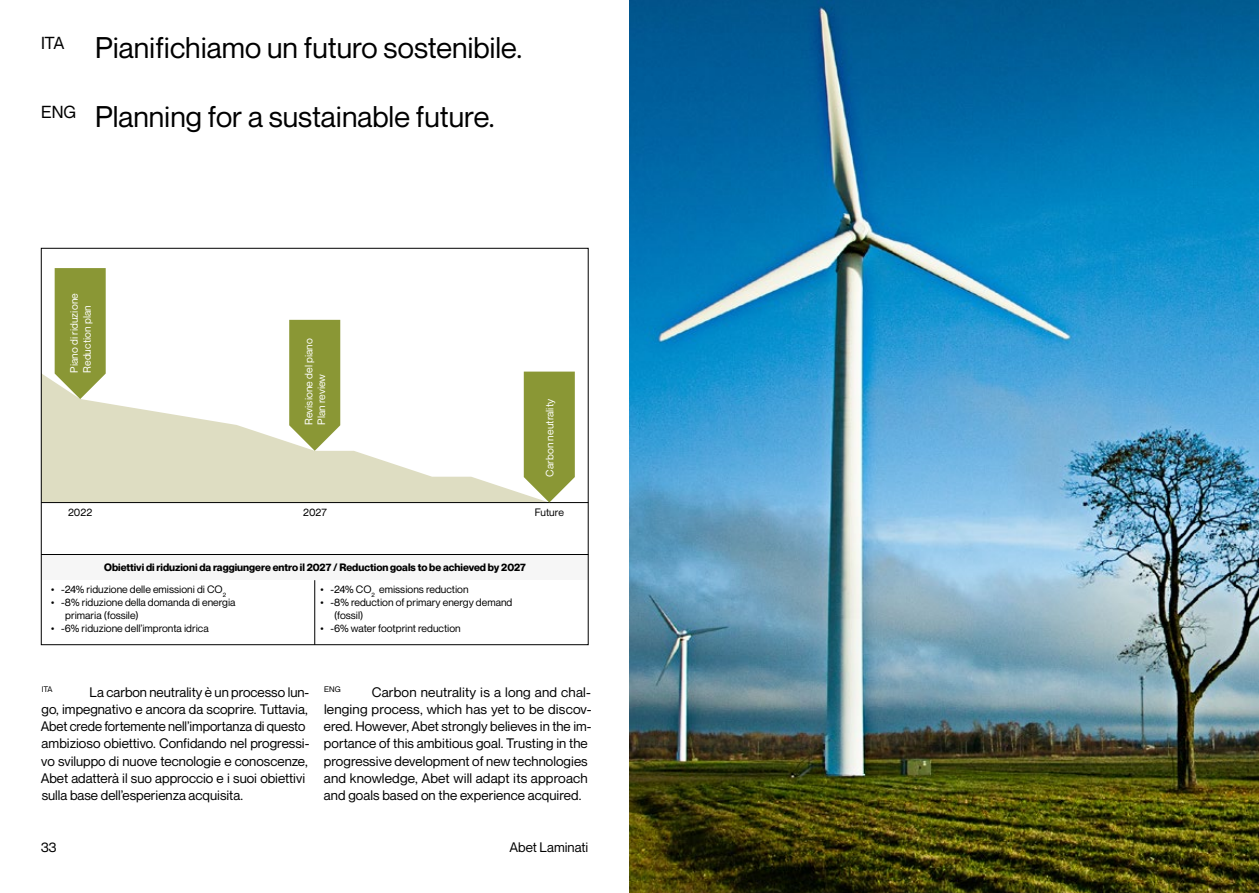
<style>
.page{position:relative;width:1259px;height:893px;background:#fff}
.page>*{position:absolute;margin:0;border:0;box-sizing:border-box;transform-origin:0 0}
.t1{font:29.25px "Neue Montreal";color:#000}
.t2{font:13.5px/17.2px "Neue Montreal";color:#000}
.t3{font:10.5px/12.9px "Neue Montreal";color:#000}
.t4{font:700 10.5px "Neue Montreal";color:#000}
.t5{font:10.5px/12.9px "Neue Montreal";letter-spacing:.005em;color:#fff}
.t6{font:7.8px "Neue Montreal";letter-spacing:-.015em;color:#000}
</style>
<div class="page">
<img style="left:629px;top:0;width:630px;height:893px">
<div style="left:41px;top:554px;width:547px;height:26px;background:#f6f6f6"></div>
<svg style="left:43px;top:373px;width:481px;height:129px;fill:#deddc2"></svg>
<hr style="left:41px;top:502px;width:547px;height:1px;background:#000">
<hr style="left:41px;top:554px;width:547px;height:1px;background:#000">
<svg style="left:524px;top:372px;width:51px;height:131px;background:#939f47"></svg>
<svg style="left:289px;top:320px;width:51px;height:131px;background:#95a148"></svg>
<svg style="left:55px;top:268px;width:51px;height:131px;background:#94a047"></svg>
<hr style="left:314px;top:580px;width:1px;height:65px;background:#000">
<h1 class="t1" style="left:41px;top:30px;width:483px"><sup>ITA</sup> Pianifichiamo un futuro sostenibile.</h1>
<h1 class="t1" style="left:41px;top:99px;width:455px"><sup>ENG</sup> Planning for a sustainable future.</h1>
<p class="t5" style="left:68px;top:373px;width:81px;rotate:-90deg">Piano di riduzione<br>Reduction plan</p>
<p class="t5" style="left:302px;top:425px;width:88px;rotate:-90deg">Revisione del piano<br>Plan review</p>
<p class="t5" style="left:543px;top:477px;width:79px;rotate:-90deg">Carbon neutrality</p>
<p class="t3" style="left:68px;top:505px;width:26px">2022</p>
<p class="t3" style="left:303px;top:505px;width:25px">2027</p>
<p class="t3" style="left:534px;top:505px;width:31px">Future</p>
<p class="t4" style="left:104px;top:561px;width:423px">Obiettivi di riduzioni da raggiungere entro il 2027 / Reduction goals to be achieved by 2027</p>
<p class="t3" style="left:51px;top:583px;width:176px">• -24% riduzione delle emissioni di CO<sub>2</sub></p>
<p class="t3" style="left:65px;top:596px;width:172px;text-indent:-14px">• -8% riduzione della domanda di energia primaria (fossile)</p>
<p class="t3" style="left:51px;top:622px;width:159px">• -6% riduzione dell’impronta idrica</p>
<p class="t3" style="left:320px;top:583px;width:150px">• -24% CO<sub>2</sub> emissions reduction</p>
<p class="t3" style="left:334px;top:596px;width:180px;text-indent:-14px">• -8% reduction of primary energy demand (fossil)</p>
<p class="t3" style="left:320px;top:622px;width:142px">• -6% water footprint reduction</p>
<p class="t2" style="left:41px;top:683px;width:270px;text-indent:49px">La carbon neutrality è un processo lun&shy;go, impegnativo e ancora da scoprire. Tuttavia, Abet crede fortemente nell’importanza di questo ambizioso obiettivo. Confidando nel progressi&shy;vo sviluppo di nuove tecnologie e conoscenze, Abet adatterà il suo approccio e i suoi obiettivi sulla base dell’esperienza acquisita.</p>
<p class="t6" style="left:324px;top:685px;width:18px">ENG</p>
<p class="t6" style="left:42px;top:685px;width:12px">ITA</p>
<p class="t2" style="left:324px;top:683px;width:269px;text-indent:48px">Carbon neutrality is a long and chal&shy;lenging process, which has yet to be discov&shy;ered. However, Abet strongly believes in the im&shy;portance of this ambitious goal. Trusting in the progressive development of new technologies and knowledge, Abet will adapt its approach and goals based on the experience acquired.</p>
<p class="t2" style="left:41px;top:838px;width:17px">33</p>
<p class="t2" style="left:509px;top:838px;width:80px">Abet Laminati</p>
</div>
